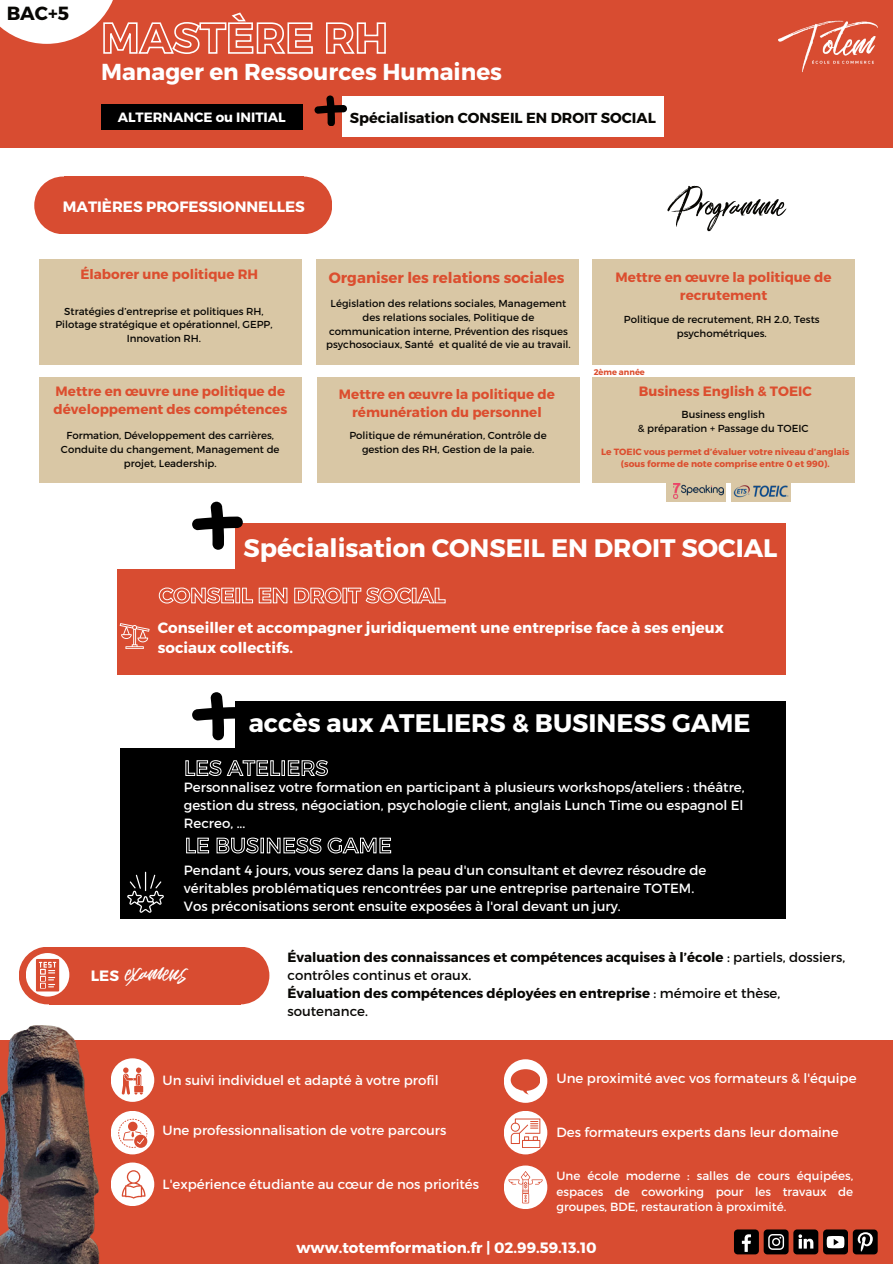
<style>
.page{position:relative;width:893px;height:1264px;background:#fff}
.page>*{position:absolute;margin:0;border:0;box-sizing:border-box;transform-origin:0 0}
.t1{font:55.5px "Connoisseurs";color:#080704}
.t2{font:44.7px "Connoisseurs";color:#fff}
.t3{font:700 25.35px "Montserrat";color:#fff}
.t4{font:700 23.1px "Montserrat";color:#fff}
.t5{font:700 19.05px "Montserrat";color:#080704}
.t6{font:700 16.5px "Montserrat";color:#fff}
.t7{font:700 15px/20.2px "Montserrat";color:#fff}
.t8{font:700 15px "Montserrat";color:#dc4e2f}
.t9{font:700 14.55px "Montserrat";color:#080704}
.t10{font:700 13.5px/18px "Montserrat";color:#dc4e2f;text-align:center}
.t11{font:700 13.5px "Montserrat";color:#fff}
.t12{font:13.35px/17.9px "Montserrat";color:#fff;text-align:justify}
.t13{font:700 13.35px/17.9px "Montserrat";color:#080704}
.t14{font:11.85px/15.8px "Montserrat";color:#fff;text-align:justify}
.t15{font:10.2px/13.6px "Montserrat";color:#080704;text-align:center}
.t16{font:700 9px/12px "Montserrat";color:#dc4e2f;text-align:center}
.t17{font:700 8.25px "Montserrat";color:#dc4e2f}
.s1{font-weight:400}
</style>
<div class="page">
<div style="left:0;top:0;width:892px;height:147px;background:#d84c31"></div>
<div style="left:274px;top:176px;width:58px;height:58px;background:#d84c31;border-radius:50%"></div>
<div style="left:64px;top:176px;width:239px;height:58px;background:#d84c31"></div>
<div style="left:34px;top:176px;width:58px;height:58px;background:#d84c31;border-radius:50%"></div>
<div style="left:212px;top:946px;width:57px;height:58px;background:#d84c31;border-radius:50%"></div>
<div style="left:49px;top:946px;width:191px;height:58px;background:#d84c31"></div>
<div style="left:19px;top:946px;width:57px;height:58px;background:#d84c31;border-radius:50%"></div>
<div style="left:29px;top:955px;width:40px;height:40px;background:#fbf0ee;border-radius:50%"></div>
<div style="left:26px;top:953px;width:43px;height:43px;background:#fff;border-radius:50%"></div>
<svg style="left:36px;top:959px;width:23px;height:25px"></svg>
<div style="left:101px;top:104px;width:202px;height:26px;background:#000"></div>
<svg style="left:103px;top:12px;width:283px;height:42px"></svg>
<svg style="left:0;top:0;width:119px;height:44px;fill:#fff"></svg>
<img style="left:778px;top:20px;width:99px;height:53px">
<div style="left:0;top:1040px;width:892px;height:223px;background:#d84c31"></div>
<div style="left:111px;top:1058px;width:43px;height:43px;background:#fff;border-radius:50%"></div>
<div style="left:111px;top:1110px;width:43px;height:44px;background:#fff;border-radius:50%"></div>
<div style="left:111px;top:1162px;width:43px;height:43px;background:#fff;border-radius:50%"></div>
<div style="left:503px;top:1059px;width:44px;height:43px;background:#fff;border-radius:50%"></div>
<svg style="left:122px;top:1067px;width:21px;height:27px"></svg>
<svg style="left:118px;top:1118px;width:29px;height:29px"></svg>
<svg style="left:122px;top:1170px;width:23px;height:28px"></svg>
<svg style="left:510px;top:1069px;width:30px;height:25px"></svg>
<svg style="left:503px;top:1110px;width:44px;height:44px"></svg>
<svg style="left:503px;top:1165px;width:44px;height:43px"></svg>
<svg style="left:510px;top:1118px;width:30px;height:29px"></svg>
<svg style="left:508px;top:1171px;width:34px;height:32px"></svg>
<img style="left:0;top:984px;width:106px;height:279px">
<svg style="left:734px;top:1229px;width:143px;height:25px;background:#4d3732"></svg>
<div style="left:39px;top:259px;width:263px;height:105px;background:#d9c7a5"></div>
<div style="left:316px;top:259px;width:262px;height:105px;background:#d9c7a5"></div>
<div style="left:317px;top:377px;width:263px;height:105px;background:#d9c7a5"></div>
<div style="left:39px;top:377px;width:263px;height:105px;background:#d9c7a5"></div>
<div style="left:592px;top:259px;width:263px;height:105px;background:#d9c7a5"></div>
<div style="left:592px;top:377px;width:263px;height:105px;background:#d9c7a5"></div>
<div style="left:235px;top:523px;width:550px;height:48px;background:#d84c31"></div>
<div style="left:120px;top:748px;width:665px;height:170px;background:#000"></div>
<svg style="left:127px;top:871px;width:37px;height:41px"></svg>
<svg style="left:192px;top:501px;width:51px;height:49px"></svg>
<div style="left:235px;top:701px;width:550px;height:48px;background:#000"></div>
<svg style="left:192px;top:692px;width:43px;height:48px"></svg>
<div style="left:117px;top:569px;width:668px;height:105px;background:#d84c31"></div>
<div style="left:342px;top:96px;width:321px;height:41px;background:#fff"></div>
<svg style="left:314px;top:95px;width:33px;height:31px"></svg>
<div style="left:666px;top:479px;width:59px;height:23px;background:#d9c7a5"></div>
<div style="left:731px;top:479px;width:59px;height:23px;background:#d9c7a5"></div>
<img style="left:733px;top:485px;width:56px;height:13px">
<img style="left:673px;top:483px;width:50px;height:16px">
<svg style="left:120px;top:623px;width:29px;height:26px"></svg>
<svg style="left:185px;top:760px;width:143px;height:16px"></svg>
<svg style="left:186px;top:837px;width:205px;height:16px"></svg>
<svg style="left:158px;top:587px;width:288px;height:17px"></svg>
<h3 class="t5" style="left:7px;top:1px;width:64px">BAC+5</h3>
<h3 class="t4" style="left:101px;top:58px;width:402px">Manager en Ressources Humaines</h3>
<p class="t11" style="left:118px;top:109px;width:170px">ALTERNANCE ou INITIAL</p>
<p class="t9" style="left:350px;top:109px;width:307px">Spécialisation CONSEIL EN DROIT SOCIAL</p>
<p class="t7" style="left:63px;top:197px;width:243px">MATIÈRES PROFESSIONNELLES</p>
<h1 class="t1" style="left:667px;top:162px;width:120px">Programme</h1>
<p class="t10" style="left:80px;top:265px;width:179px">Élaborer une politique RH</p>
<p class="t8" style="left:329px;top:268px;width:237px">Organiser les relations sociales</p>
<p class="t15" style="left:55px;top:304px;width:218px">Stratégies d’entreprise et politiques RH,<br>Pilotage stratégique et opérationnel, GEPP,<br>Innovation RH.</p>
<p class="t15" style="left:326px;top:296px;width:246px">Législation des relations sociales, Management des relations sociales, Politique de communication interne, Prévention des risques psychosociaux, Santé et qualité de vie au travail.</p>
<p class="t10" style="left:615px;top:268px;width:217px">Mettre en œuvre la politique de recrutement</p>
<p class="t15" style="left:624px;top:312px;width:197px">Politique de recrutement, RH 2.0, Tests psychométriques.</p>
<p class="t17" style="left:593px;top:367px;width:53px">2ème année</p>
<p class="t10" style="left:53px;top:382px;width:235px;text-align:left">Mettre en œuvre une politique de développement des compétences</p>
<p class="t15" style="left:61px;top:429px;width:220px">Formation, Développement des carrières,<br>Conduite du changement, Management de projet, Leadership.</p>
<p class="t10" style="left:339px;top:385px;width:217px">Mettre en œuvre la politique de rémunération du personnel</p>
<p class="t10" style="left:638px;top:382px;width:174px">Business English &amp; TOEIC</p>
<p class="t15" style="left:637px;top:407px;width:172px">Business english<br>&amp; préparation + Passage du TOEIC</p>
<p class="t15" style="left:349px;top:429px;width:199px">Politique de rémunération, Contrôle de gestion des RH, Gestion de la paie.</p>
<p class="t16" style="left:601px;top:445px;width:250px">Le TOEIC vous permet d’évaluer votre niveau d’anglais (sous forme de note comprise entre 0 et 990).</p>
<h3 class="t3" style="left:243px;top:532px;width:535px">Spécialisation CONSEIL EN DROIT SOCIAL</h3>
<p class="t7" style="left:158px;top:617px;width:567px">Conseiller et accompagner juridiquement une entreprise face à ses enjeux sociaux collectifs.</p>
<h3 class="t3" style="left:249px;top:707px;width:503px">accès aux ATELIERS &amp; BUSINESS GAME</h3>
<p class="t12" style="left:184px;top:778px;width:562px">Personnalisez votre formation en participant à plusieurs workshops/ateliers : théâtre, gestion du stress, négociation, psychologie client, anglais Lunch Time ou espagnol El Recreo, ...</p>
<p class="t12" style="left:184px;top:861px;width:524px;text-align:left">Pendant 4 jours, vous serez dans la peau d'un consultant et devrez résoudre de véritables problématiques rencontrées par une entreprise partenaire TOTEM.<br>Vos préconisations seront ensuite exposées à l'oral devant un jury.</p>
<p class="t7" style="left:91px;top:965px;width:30px">LES</p>
<h2 class="t2" style="left:126px;top:937px;width:64px">examens</h2>
<p class="t13" style="left:287px;top:948px;width:559px">Évaluation des connaissances et compétences acquises à l’école <span class="s1">: partiels, dossiers, contrôles continus et oraux.<br></span>Évaluation des compétences déployées en entreprise <span class="s1">: mémoire et thèse, soutenance.</span></p>
<p class="t12" style="left:162px;top:1070px;width:277px">Un suivi individuel et adapté à votre profil</p>
<p class="t12" style="left:162px;top:1121px;width:285px">Une professionnalisation de votre parcours</p>
<p class="t12" style="left:162px;top:1070px;width:10px">u</p>
<p class="t12" style="left:162px;top:1121px;width:10px">u</p>
<p class="t12" style="left:162px;top:1174px;width:315px">l'expérience étudiante au cœur de nos priorités</p>
<p class="t12" style="left:162px;top:1174px;width:318px">L'expérience étudiante au cœur de nos priorités</p>
<p class="t12" style="left:556px;top:1069px;width:301px">Une proximité avec vos formateurs &amp; l'équipe</p>
<p class="t12" style="left:556px;top:1069px;width:10px">u</p>
<p class="t12" style="left:556px;top:1122px;width:283px">Des formateurs experts dans leur domaine</p>
<p class="t14" style="left:556px;top:1167px;width:298px">Une école moderne : salles de cours équipées, espaces de coworking pour les travaux de groupes, BDE, restauration à proximité.</p>
<p class="t12" style="left:556px;top:1122px;width:11px">d</p>
<p class="t14" style="left:556px;top:1167px;width:9px">u</p>
<p class="t6" style="left:344px;top:1233px;width:206px">www.totemformation.fr</p>
<p class="t7" style="left:296px;top:1237px;width:302px">www.totemformation.fr | 02.99.59.13.10</p>
</div>
